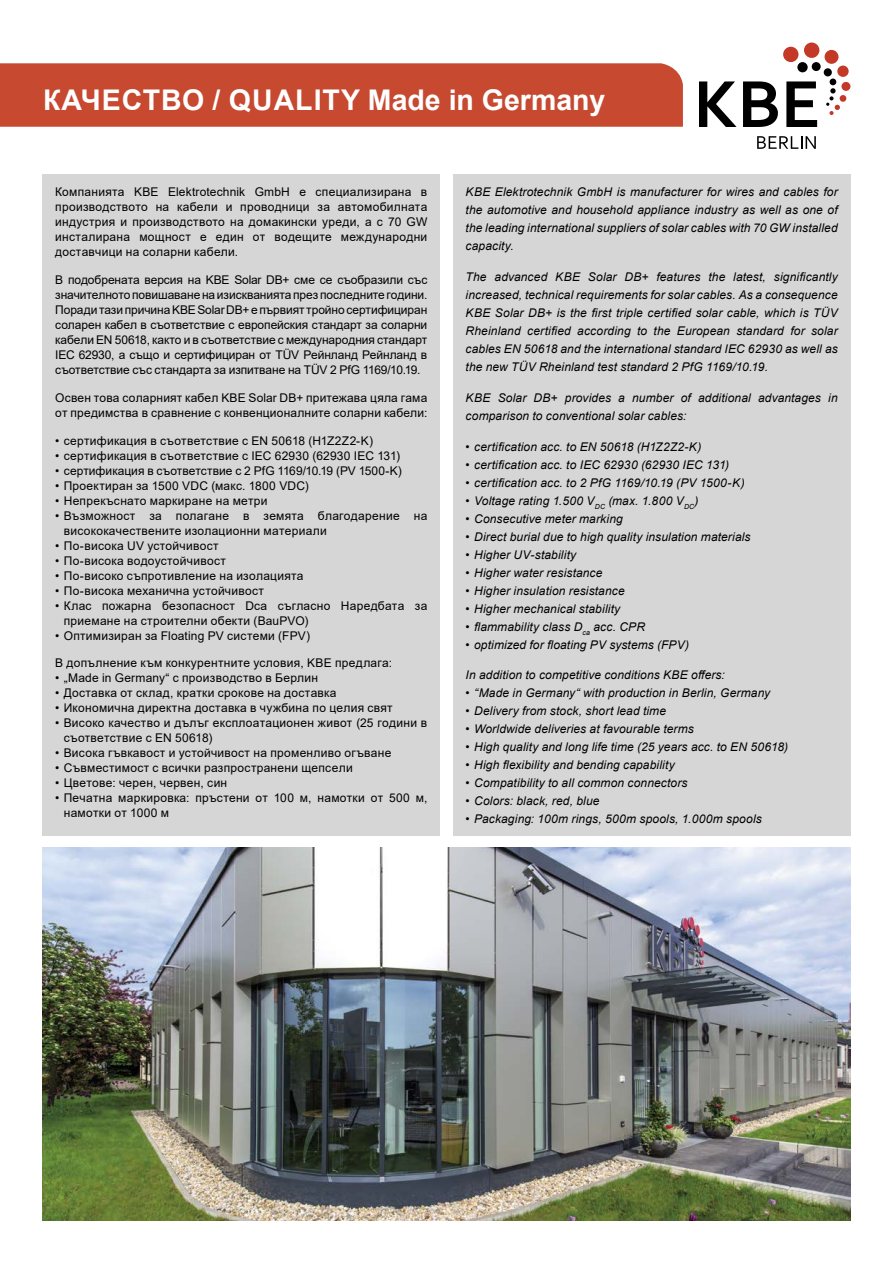
<style>
.page{position:relative;width:893px;height:1263px;background:#fff}
.page>*{position:absolute;margin:0;border:0;box-sizing:border-box;transform-origin:0 0}
.t1{font:700 28.5px "Arial";letter-spacing:.01em;color:#fff}
.t2{font:12px/15px "Arial";letter-spacing:.025em;color:#000}
.t3{font:italic 12px/18px "Arial";letter-spacing:.015em;color:#000;text-align:justify}
.t4{font:12px "Arial";letter-spacing:.005em;color:#000}
</style>
<div class="page">
<svg style="left:757px;top:136px;width:59px;height:13px"></svg>
<div style="left:783px;top:47px;width:15px;height:15px;background:#c33826;border-radius:50%"></div>
<div style="left:804px;top:43px;width:15px;height:15px;background:#c33826;border-radius:50%"></div>
<div style="left:825px;top:50px;width:13px;height:14px;background:#c33826;border-radius:50%"></div>
<div style="left:837px;top:66px;width:12px;height:11px;background:#c33826;border-radius:50%"></div>
<div style="left:841px;top:82px;width:9px;height:9px;background:#c33826;border-radius:50%"></div>
<div style="left:840px;top:95px;width:6px;height:7px;background:#c33826;border-radius:50%"></div>
<div style="left:812px;top:62px;width:9px;height:9px;background:#000;border-radius:50%"></div>
<div style="left:824px;top:68px;width:8px;height:8px;background:#000;border-radius:50%"></div>
<svg style="left:826px;top:79px;width:14px;height:36px"></svg>
<div style="left:797px;top:62px;width:11px;height:10px;background:#000;border-radius:50%"></div>
<svg style="left:699px;top:81px;width:37px;height:46px"></svg>
<svg style="left:743px;top:81px;width:35px;height:46px"></svg>
<svg style="left:786px;top:81px;width:31px;height:46px"></svg>
<div style="left:43px;top:175px;width:397px;height:661px;background:#d6d6d6"></div>
<div style="left:0;top:63px;width:683px;height:64px;background:#c64930"></div>
<img style="left:43px;top:847px;width:807px;height:373px">
<div style="left:453px;top:175px;width:397px;height:661px;background:#d6d6d6"></div>
<h1 class="t1" style="left:43px;top:80px;width:564px">КАЧЕСТВО / QUALITY Made in Germany</h1>
<p class="t2" style="left:55px;top:184px;width:374px;text-align:justify">Компанията KBE Elektrotechnik GmbH е специализирана в производството на кабели и проводници за автомобилната индустрия и производството на домакински уреди, а с 70 GW инсталирана мощност е един от водещите международни доставчици на соларни кабели.</p>
<p class="t2" style="left:55px;top:272px;width:374px;text-align:justify">В подобрената версия на KBE Solar DB+ сме се съобразили със значителното повишаване на изискванията през последните години.<br>Поради тази причина KBE Solar DB+ е първият тройно сертифициран соларен кабел в съответствие с европейския стандарт за соларни кабели EN 50618, както и в съответствие с международния стандарт IEC 62930, а също и сертифициран от TÜV Рейнланд Рейнланд в съответствие със стандарта за изпитване на TÜV 2 PfG 1169/10.19.</p>
<p class="t2" style="left:55px;top:390px;width:374px">Освен това соларният кабел KBE Solar DB+ притежава цяла гама от предимства в сравнение с конвенционалните соларни кабели:</p>
<p class="t2" style="left:55px;top:433px;width:319px">• сертификация в съответствие с EN 50618 (H1Z2Z2-K)</p>
<p class="t2" style="left:55px;top:448px;width:346px">• сертификация в съответствие с IEC 62930 (62930 IEC 131)</p>
<p class="t4" style="left:55px;top:462px;width:348px">• сертификация в съответствие с 2 PfG 1169/10.19 (PV 1500-K)</p>
<p class="t2" style="left:55px;top:478px;width:255px">• Проектиран за 1500 VDC (макс. 1800 VDC)</p>
<p class="t2" style="left:55px;top:493px;width:214px">• Непрекъснато маркиране на метри</p>
<p class="t2" style="left:64px;top:508px;width:365px;text-indent:-9px">• Възможност за полагане в земята благодарение на висококачествените изолационни материали</p>
<p class="t2" style="left:55px;top:538px;width:165px">• По-висока UV устойчивост</p>
<p class="t2" style="left:55px;top:553px;width:172px">• По-висока водоустойчивост</p>
<p class="t2" style="left:55px;top:568px;width:250px">• По-високо съпротивление на изолацията</p>
<p class="t2" style="left:55px;top:583px;width:210px">• По-висока механична устойчивост</p>
<p class="t2" style="left:64px;top:598px;width:365px;text-indent:-9px">• Клас пожарна безопасност Dca съгласно Наредбата за приемане на строителни обекти (BauPVO)</p>
<p class="t2" style="left:55px;top:628px;width:256px">• Оптимизиран за Floating PV системи (FPV)</p>
<p class="t2" style="left:55px;top:655px;width:338px">В допълнение към конкурентните условия, KBE предлага:</p>
<p class="t2" style="left:55px;top:670px;width:264px">• „Made in Germany“ с производство в Берлин</p>
<p class="t2" style="left:55px;top:685px;width:283px">• Доставка от склад, кратки срокове на доставка</p>
<p class="t2" style="left:55px;top:700px;width:339px">• Икономична директна доставка в чужбина по целия свят</p>
<p class="t2" style="left:64px;top:715px;width:365px;text-indent:-9px">• Високо качество и дълъг експлоатационен живот (25 години в съответствие с EN 50618)</p>
<p class="t2" style="left:55px;top:745px;width:338px">• Висока гъвкавост и устойчивост на променливо огъване</p>
<p class="t2" style="left:55px;top:760px;width:299px">• Съвместимост с всички разпространени щепсели</p>
<p class="t2" style="left:55px;top:775px;width:173px">• Цветове: черен, червен, син</p>
<p class="t2" style="left:64px;top:790px;width:365px;text-indent:-9px">• Печатна маркировка: пръстени от 100 м, намотки от 500 м, намотки от 1000 м</p>
<p class="t3" style="left:466px;top:183px;width:374px">KBE Elektrotechnik GmbH is manufacturer for wires and cables for the automotive and household appliance industry as well as one of the leading international suppliers of solar cables with 70 GW installed capacity.</p>
<p class="t3" style="left:466px;top:268px;width:374px">The advanced KBE Solar DB+ features the latest, significantly increased, technical requirements for solar cables. As a consequence KBE Solar DB+ is the first triple certified solar cable, which is TÜV Rheinland certified according to the European standard for solar cables EN 50618 and the international standard IEC 62930 as well as the new TÜV Rheinland test standard 2 PfG 1169/10.19.</p>
<p class="t3" style="left:466px;top:389px;width:374px">KBE Solar DB+ provides a number of additional advantages in comparison to conventional solar cables:</p>
<p class="t3" style="left:466px;top:437px;width:237px">• certification acc. to EN 50618 (H1Z2Z2-K)</p>
<p class="t3" style="left:466px;top:455px;width:265px">• certification acc. to IEC 62930 (62930 IEC 131)</p>
<p class="t3" style="left:466px;top:473px;width:281px">• certification acc. to 2 PfG 1169/10.19 (PV 1500-K)</p>
<p class="t3" style="left:466px;top:491px;width:234px">• Voltage rating 1.500 V<sub>DC</sub> (max. 1.800 V<sub>DC</sub>)</p>
<p class="t3" style="left:466px;top:509px;width:159px">• Consecutive meter marking</p>
<p class="t3" style="left:466px;top:527px;width:286px">• Direct burial due to high quality insulation materials</p>
<p class="t3" style="left:466px;top:545px;width:112px">• Higher UV-stability</p>
<p class="t3" style="left:466px;top:563px;width:138px">• Higher water resistance</p>
<p class="t3" style="left:466px;top:581px;width:161px">• Higher insulation resistance</p>
<p class="t3" style="left:466px;top:599px;width:156px">• Higher mechanical stability</p>
<p class="t3" style="left:466px;top:617px;width:181px">• flammability class D<sub>ca</sub> acc. CPR</p>
<p class="t3" style="left:466px;top:635px;width:225px">• optimized for floating PV systems (FPV)</p>
<p class="t3" style="left:466px;top:666px;width:261px">In addition to competitive conditions KBE offers:</p>
<p class="t3" style="left:466px;top:684px;width:306px">• “Made in Germany“ with production in Berlin, Germany</p>
<p class="t3" style="left:466px;top:702px;width:202px">• Delivery from stock, short lead time</p>
<p class="t3" style="left:466px;top:720px;width:230px">• Worldwide deliveries at favourable terms</p>
<p class="t3" style="left:466px;top:738px;width:324px">• High quality and long life time (25 years acc. to EN 50618)</p>
<p class="t3" style="left:466px;top:756px;width:211px">• High flexibility and bending capability</p>
<p class="t3" style="left:466px;top:774px;width:223px">• Compatibility to all common connectors</p>
<p class="t3" style="left:466px;top:792px;width:135px">• Colors: black, red, blue</p>
<p class="t3" style="left:466px;top:810px;width:298px">• Packaging: 100m rings, 500m spools, 1.000m spools</p>
</div>
